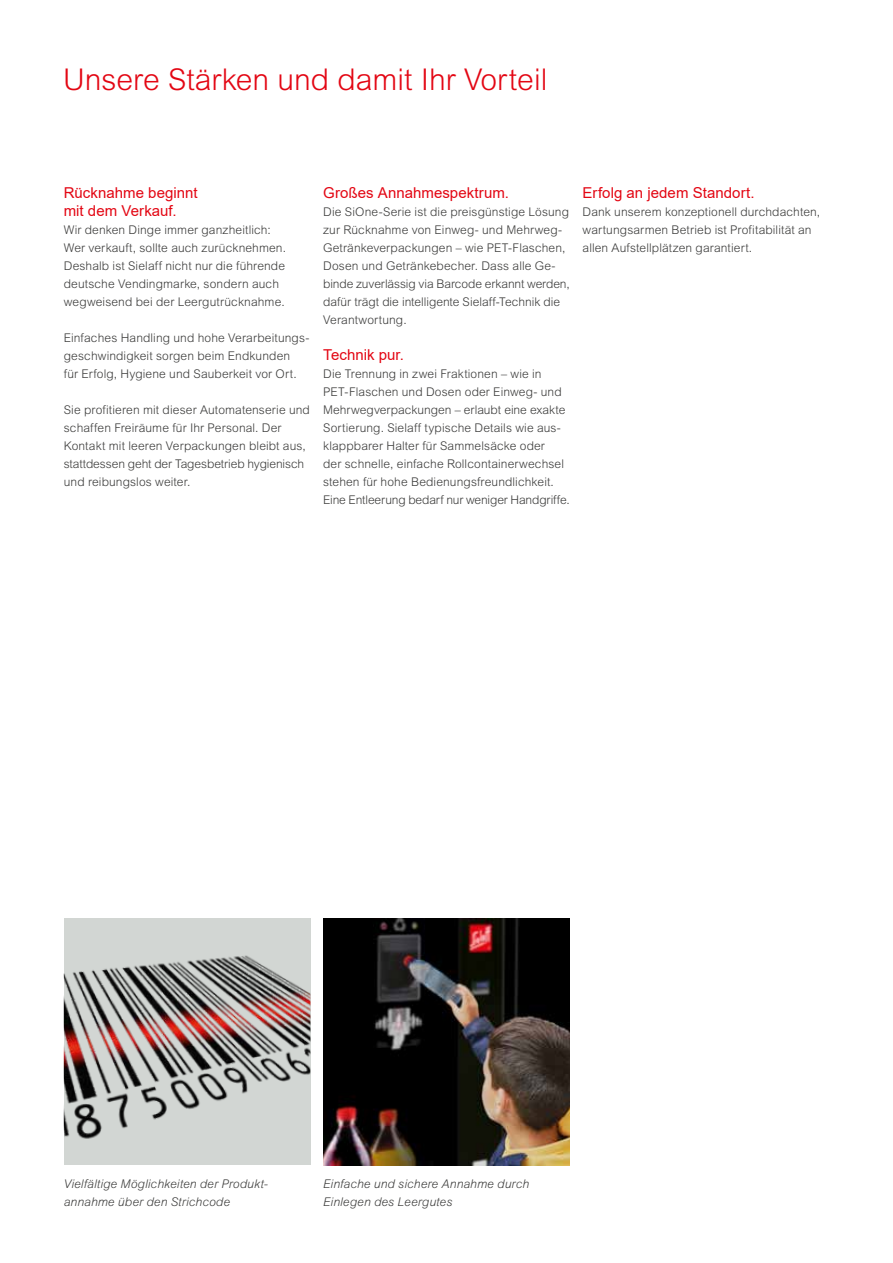
<style>
.page{position:relative;width:893px;height:1263px;background:#fff}
.page>*{position:absolute;margin:0;border:0;box-sizing:border-box;transform-origin:0 0}
.t1{font:300 30px "Arial MT Pro";color:#e30613}
.t2{font:15px/18px "Arial";letter-spacing:.005em;color:#e30613}
.t3{font:300 12px/18px "Arial MT Pro";letter-spacing:.01em;color:#3c3c3b}
.t4{font:italic 300 12px/18px "Arial MT Pro";letter-spacing:.01em;color:#3c3c3b}
</style>
<div class="page">
<img style="left:323px;top:918px;width:247px;height:247px">
<div style="left:64px;top:918px;width:246px;height:247px;background:#d2d6d3"></div>
<img style="left:64px;top:955px;width:246px;height:184px">
<h1 class="t1" style="left:63px;top:61px;width:486px">Unsere Stärken und damit Ihr Vorteil</h1>
<p class="t2" style="left:64px;top:184px;width:135px">Rücknahme beginnt mit dem Verkauf.</p>
<p class="t3" style="left:64px;top:221px;width:224px">Wir denken Dinge immer ganzheitlich:<br>Wer verkauft, sollte auch zurücknehmen.<br>Deshalb ist Sielaff nicht nur die führende deutsche Vendingmarke, sondern auch wegweisend bei der Leergutrücknahme.</p>
<p class="t3" style="left:64px;top:329px;width:247px">Einfaches Handling und hohe Verarbeitungs&shy;geschwindigkeit sorgen beim Endkunden<br>für Erfolg, Hygiene und Sauberkeit vor Ort.</p>
<p class="t3" style="left:64px;top:401px;width:248px">Sie profitieren mit dieser Automatenserie und schaffen Freiräume für Ihr Personal. Der Kontakt mit leeren Verpackungen bleibt aus, stattdessen geht der Tagesbetrieb hygienisch und reibungslos weiter.</p>
<p class="t2" style="left:323px;top:184px;width:187px">Großes Annahmespektrum.</p>
<p class="t3" style="left:323px;top:203px;width:248px">Die SiOne-Serie ist die preisgünstige Lösung zur Rücknahme von Einweg- und Mehrweg-Getränkeverpackungen – wie PET-Flaschen, Dosen und Getränkebecher. Dass alle Ge&shy;binde zuverlässig via Barcode erkannt werden, dafür trägt die intelligente Sielaff-Technik die Verantwortung.</p>
<p class="t2" style="left:323px;top:346px;width:82px">Technik pur.</p>
<p class="t3" style="left:323px;top:365px;width:248px">Die Trennung in zwei Fraktionen – wie in PET-Flaschen und Dosen oder Einweg- und Mehrwegverpackungen – erlaubt eine exakte Sortierung. Sielaff typische Details wie aus&shy;klappbarer Halter für Sammelsäcke oder<br>der schnelle, einfache Rollcontainerwechsel stehen für hohe Bedienungsfreundlichkeit.<br>Eine Entleerung bedarf nur weniger Handgriffe.</p>
<p class="t2" style="left:583px;top:184px;width:174px">Erfolg an jedem Standort.</p>
<p class="t3" style="left:583px;top:203px;width:239px">Dank unserem konzeptionell durchdachten, wartungsarmen Betrieb ist Profitabilität an allen Aufstellplätzen garantiert.</p>
<p class="t4" style="left:64px;top:1175px;width:205px">Vielfältige Möglichkeiten der Produkt&shy;annahme über den Strichcode</p>
<p class="t4" style="left:323px;top:1175px;width:207px">Einfache und sichere Annahme durch<br>Einlegen des Leergutes</p>
</div>
